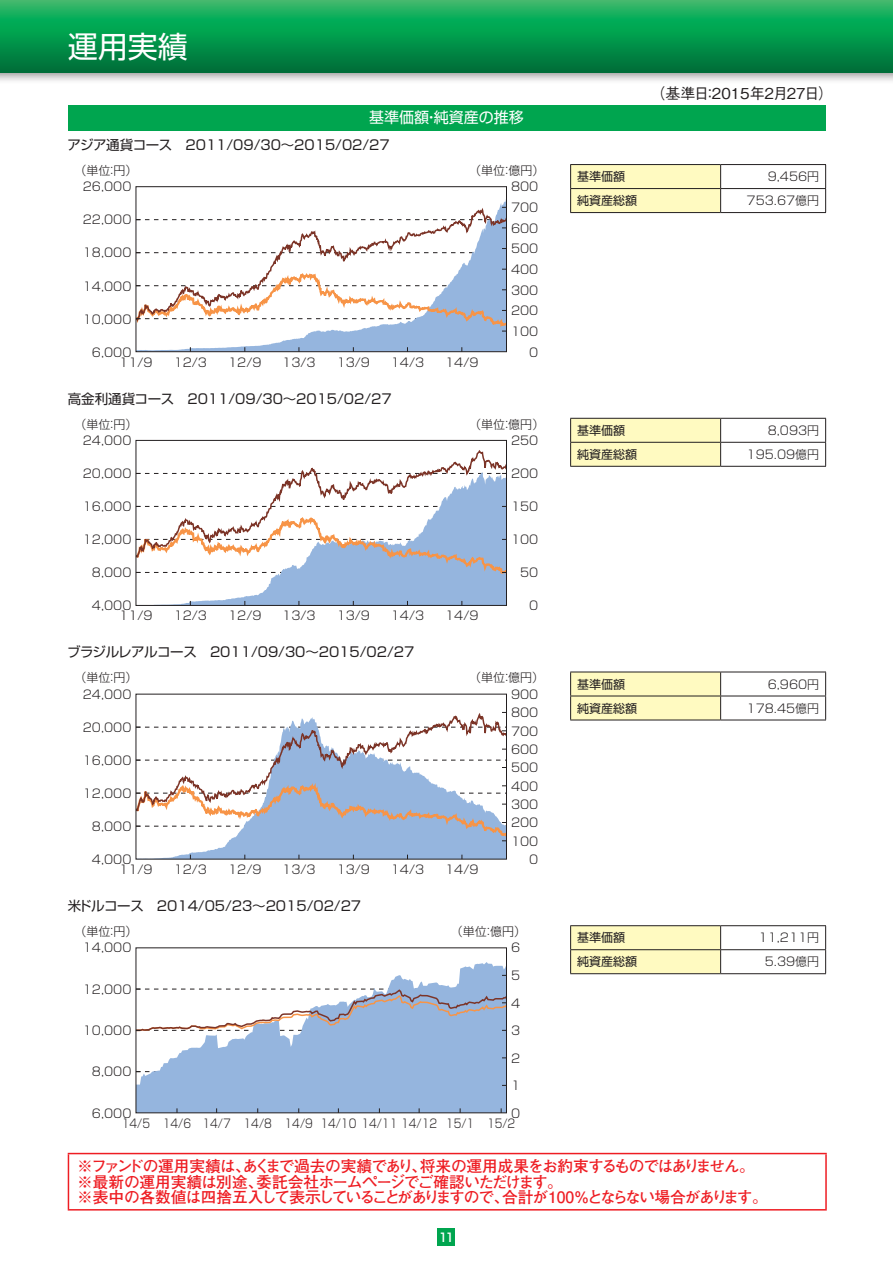
<style>
.page{position:relative;width:893px;height:1263px;background:#fff}
.page>*{position:absolute;margin:0;border:0;box-sizing:border-box;transform-origin:0 0}
.t1{font:30px "Shin Go Pr 5";color:#fff}
.t2{font:700 15.75px/15.8px "Futo Go B101 Pr 5";letter-spacing:-.065em;color:#ee1d23}
.t3{font:500 15px "Gothic BBB Pr 5";color:#231f20}
.t4{font:15px "Shin Go Pr 5";color:#fff}
.t5{font:13.5px "Shin Go Pr 5";color:#231f20}
.t6{font:300 12px/18.3px "Shin Go Pr 5";color:#231f20;text-align:justify}
.t7{font:300 12px "Shin Go Pr 5";color:#231f20;scale:.85 1}
.t8{font:12px "Shin Go Pr 5";color:#231f20}
.t9{font:500 12px "Shin Go Pr 5";color:#fff}
</style>
<div class="page">
<div style="left:438px;top:1229px;width:17px;height:17px;background:#00a54f"></div>
<div style="left:0;top:0;width:893px;height:84px;background:#231f20;opacity:.5"></div>
<svg style="left:0;top:0;width:893px;height:72px;background:#09984f"></svg>
<div style="left:68px;top:105px;width:757px;height:25px;background:#00a54f"></div>
<hr style="left:68px;top:1153px;width:759px;height:1px;background:#ee1d23">
<hr style="left:68px;top:1154px;width:1px;height:55px;background:#ee1d23">
<hr style="left:825px;top:1154px;width:2px;height:55px;background:#ee1d23">
<hr style="left:68px;top:1209px;width:759px;height:1px;background:#ee1d23">
<hr style="left:570px;top:164px;width:151px;height:1px;background:#231f20">
<hr style="left:721px;top:164px;width:105px;height:1px;background:#231f20">
<hr style="left:721px;top:188px;width:105px;height:1px;background:#231f20">
<svg style="left:570px;top:165px;width:151px;height:47px;background:#f7f2bb"></svg>
<svg style="left:825px;top:165px;width:1px;height:47px"></svg>
<hr style="left:570px;top:212px;width:151px;height:1px;background:#231f20">
<hr style="left:721px;top:212px;width:105px;height:1px;background:#231f20">
<svg style="left:169px;top:201px;width:336px;height:149px;fill:#95b5de"></svg>
<svg style="left:138px;top:206px;width:367px;height:126px"></svg>
<div style="left:136px;top:186px;width:371px;height:166px;border:1px solid #231f20"></div>
<hr style="left:721px;top:418px;width:105px;height:1px;background:#231f20">
<hr style="left:721px;top:442px;width:105px;height:1px;background:#231f20">
<svg style="left:570px;top:418px;width:151px;height:48px;background:#f3eeb8"></svg>
<svg style="left:825px;top:419px;width:1px;height:47px"></svg>
<hr style="left:570px;top:466px;width:151px;height:1px;background:#231f20">
<hr style="left:721px;top:466px;width:105px;height:1px;background:#231f20">
<svg style="left:181px;top:576px;width:324px;height:28px;fill:#95b5de"></svg>
<svg style="left:138px;top:450px;width:367px;height:126px"></svg>
<div style="left:136px;top:440px;width:371px;height:166px;border:1px solid #231f20"></div>
<hr style="left:721px;top:672px;width:105px;height:1px;background:#231f20">
<hr style="left:721px;top:696px;width:105px;height:1px;background:#231f20">
<svg style="left:570px;top:672px;width:151px;height:48px;background:#f3eeb8"></svg>
<svg style="left:825px;top:672px;width:1px;height:48px"></svg>
<hr style="left:570px;top:720px;width:151px;height:1px;background:#231f20">
<hr style="left:721px;top:720px;width:105px;height:1px;background:#231f20">
<svg style="left:174px;top:843px;width:331px;height:14px;background:#9fbbe0"></svg>
<svg style="left:138px;top:711px;width:367px;height:132px"></svg>
<hr style="left:570px;top:925px;width:151px;height:1px;background:#231f20">
<hr style="left:721px;top:925px;width:105px;height:1px;background:#231f20">
<hr style="left:721px;top:949px;width:105px;height:1px;background:#231f20">
<svg style="left:570px;top:926px;width:151px;height:47px;background:#f6f1ba"></svg>
<svg style="left:825px;top:926px;width:1px;height:47px"></svg>
<hr style="left:570px;top:973px;width:151px;height:1px;background:#231f20">
<hr style="left:721px;top:973px;width:105px;height:1px;background:#231f20">
<svg style="left:138px;top:962px;width:367px;height:149px;fill:#95b5de"></svg>
<svg style="left:138px;top:1071px;width:367px;height:1px"></svg>
<svg style="left:138px;top:988px;width:367px;height:44px"></svg>
<h1 class="t1" style="left:68px;top:22px;width:121px">運用実績</h1>
<p class="t4" style="left:369px;top:105px;width:156px">基準価額・純資産の推移</p>
<p class="t5" style="left:67px;top:134px;width:324px">アジア通貨コース　2011/09/30～2015/02/27</p>
<p class="t6" style="left:74px;top:160px;width:65px">（単位：円）</p>
<p class="t6" style="left:469px;top:160px;width:77px">（単位：億円）</p>
<p class="t6" style="left:83px;top:177px;width:50px">26,000</p>
<p class="t6" style="left:83px;top:210px;width:50px">22,000</p>
<p class="t6" style="left:83px;top:243px;width:50px">18,000</p>
<p class="t6" style="left:83px;top:276px;width:50px">14,000</p>
<p class="t6" style="left:83px;top:309px;width:50px">10,000</p>
<p class="t6" style="left:92px;top:342px;width:41px">6,000</p>
<p class="t6" style="left:119px;top:352px;width:35px">11/9</p>
<p class="t6" style="left:174px;top:352px;width:35px">12/3</p>
<p class="t6" style="left:228px;top:352px;width:35px">12/9</p>
<p class="t6" style="left:282px;top:352px;width:35px">13/3</p>
<p class="t6" style="left:337px;top:352px;width:35px">13/9</p>
<p class="t6" style="left:391px;top:352px;width:35px">14/3</p>
<p class="t6" style="left:445px;top:352px;width:35px">14/9</p>
<p class="t5" style="left:68px;top:387px;width:325px">高金利通貨コース　2011/09/30～2015/02/27</p>
<p class="t6" style="left:511px;top:177px;width:29px">800</p>
<p class="t6" style="left:511px;top:197px;width:29px">700</p>
<p class="t6" style="left:511px;top:218px;width:29px">600</p>
<p class="t6" style="left:511px;top:238px;width:29px">500</p>
<p class="t6" style="left:511px;top:259px;width:29px">400</p>
<p class="t6" style="left:511px;top:280px;width:29px">300</p>
<p class="t6" style="left:511px;top:300px;width:29px">200</p>
<p class="t6" style="left:511px;top:321px;width:29px">100</p>
<p class="t6" style="left:529px;top:342px;width:11px">0</p>
<p class="t6" style="left:74px;top:414px;width:65px">（単位：円）</p>
<p class="t6" style="left:469px;top:414px;width:77px">（単位：億円）</p>
<p class="t6" style="left:83px;top:430px;width:50px">24,000</p>
<p class="t6" style="left:511px;top:430px;width:29px">250</p>
<p class="t6" style="left:83px;top:463px;width:50px">20,000</p>
<p class="t6" style="left:511px;top:463px;width:29px">200</p>
<p class="t6" style="left:83px;top:496px;width:50px">16,000</p>
<p class="t6" style="left:511px;top:496px;width:29px">150</p>
<p class="t6" style="left:83px;top:529px;width:50px">12,000</p>
<p class="t6" style="left:511px;top:529px;width:29px">100</p>
<p class="t6" style="left:92px;top:562px;width:41px">8,000</p>
<p class="t6" style="left:520px;top:562px;width:20px">50</p>
<p class="t6" style="left:92px;top:595px;width:41px">4,000</p>
<p class="t6" style="left:119px;top:606px;width:35px">11/9</p>
<p class="t6" style="left:174px;top:606px;width:35px">12/3</p>
<p class="t6" style="left:228px;top:606px;width:35px">12/9</p>
<p class="t6" style="left:282px;top:606px;width:35px">13/3</p>
<p class="t6" style="left:337px;top:606px;width:35px">13/9</p>
<p class="t6" style="left:391px;top:606px;width:35px">14/3</p>
<p class="t6" style="left:445px;top:606px;width:35px">14/9</p>
<p class="t6" style="left:529px;top:595px;width:11px">0</p>
<p class="t5" style="left:67px;top:641px;width:349px">ブラジルレアルコース　2011/09/30～2015/02/27</p>
<p class="t6" style="left:74px;top:668px;width:65px">（単位：円）</p>
<p class="t6" style="left:469px;top:668px;width:77px">（単位：億円）</p>
<p class="t6" style="left:83px;top:684px;width:50px">24,000</p>
<p class="t6" style="left:83px;top:717px;width:50px">20,000</p>
<p class="t6" style="left:83px;top:750px;width:50px">16,000</p>
<p class="t6" style="left:83px;top:783px;width:50px">12,000</p>
<p class="t6" style="left:92px;top:816px;width:41px">8,000</p>
<p class="t6" style="left:92px;top:849px;width:41px">4,000</p>
<p class="t6" style="left:119px;top:859px;width:35px">11/9</p>
<p class="t6" style="left:174px;top:859px;width:35px">12/3</p>
<p class="t6" style="left:228px;top:859px;width:35px">12/9</p>
<p class="t6" style="left:282px;top:859px;width:35px">13/3</p>
<p class="t6" style="left:337px;top:859px;width:35px">13/9</p>
<p class="t6" style="left:391px;top:859px;width:35px">14/3</p>
<p class="t6" style="left:445px;top:859px;width:35px">14/9</p>
<p class="t5" style="left:68px;top:895px;width:295px">米ドルコース　2014/05/23～2015/02/27</p>
<p class="t6" style="left:511px;top:684px;width:29px">900<br>800<br>700<br>600<br>500<br>400</p>
<p class="t6" style="left:511px;top:794px;width:29px">300</p>
<p class="t6" style="left:511px;top:831px;width:29px">100</p>
<p class="t6" style="left:511px;top:812px;width:29px">200</p>
<p class="t6" style="left:529px;top:849px;width:11px">0</p>
<p class="t6" style="left:74px;top:921px;width:65px">（単位：円）</p>
<p class="t6" style="left:451px;top:921px;width:77px">（単位：億円）</p>
<p class="t6" style="left:83px;top:937px;width:50px">14,000</p>
<p class="t6" style="left:83px;top:979px;width:50px">12,000</p>
<p class="t6" style="left:83px;top:1020px;width:50px">10,000</p>
<p class="t6" style="left:92px;top:1061px;width:41px">8,000</p>
<p class="t6" style="left:511px;top:937px;width:11px">6</p>
<p class="t6" style="left:511px;top:965px;width:11px">5</p>
<p class="t6" style="left:511px;top:993px;width:11px">4</p>
<p class="t6" style="left:511px;top:1020px;width:11px">3</p>
<p class="t6" style="left:511px;top:1048px;width:11px">2</p>
<p class="t6" style="left:511px;top:1075px;width:11px">1</p>
<p class="t6" style="left:92px;top:1103px;width:41px">6,000</p>
<p class="t6" style="left:511px;top:1103px;width:11px">0</p>
<p class="t7" style="left:122px;top:1113px;width:464px">14/5 14/6 14/7 14/8 14/9 14/10 14/11 14/12 15/1 15/2</p>
<p class="t3" style="left:650px;top:81px;width:184px">（基準日：2015年２月27日）</p>
<p class="t8" style="left:577px;top:167px;width:49px">基準価額</p>
<p class="t6" style="left:768px;top:166px;width:53px">9,456円</p>
<p class="t8" style="left:577px;top:191px;width:61px">純資産総額</p>
<p class="t6" style="left:747px;top:190px;width:74px">753.67億円</p>
<p class="t8" style="left:577px;top:420px;width:49px">基準価額</p>
<p class="t6" style="left:768px;top:420px;width:53px">8,093円</p>
<p class="t8" style="left:577px;top:444px;width:61px">純資産総額</p>
<p class="t6" style="left:747px;top:444px;width:74px">195.09億円</p>
<p class="t8" style="left:577px;top:674px;width:49px">基準価額</p>
<p class="t6" style="left:768px;top:674px;width:53px">6,960円</p>
<p class="t8" style="left:577px;top:698px;width:61px">純資産総額</p>
<p class="t6" style="left:747px;top:698px;width:74px">178.45億円</p>
<p class="t8" style="left:577px;top:928px;width:49px">基準価額</p>
<p class="t6" style="left:759px;top:927px;width:62px">11,211円</p>
<p class="t8" style="left:577px;top:952px;width:61px">純資産総額</p>
<p class="t6" style="left:765px;top:951px;width:56px">5.39億円</p>
<h2 class="t2" style="left:77px;top:1157px;width:692px">※ファンドの運用実績は、あくまで過去の実績であり、将来の運用成果をお約束するものではありません。※最新の運用実績は別途、委託会社ホームページでご確認いただけます。<br>※表中の各数値は四捨五入して表示していることがありますので、合計が100％とならない場合があります。</h2>
<p class="t9" style="left:439px;top:1227px;width:17px">11</p>
</div>
